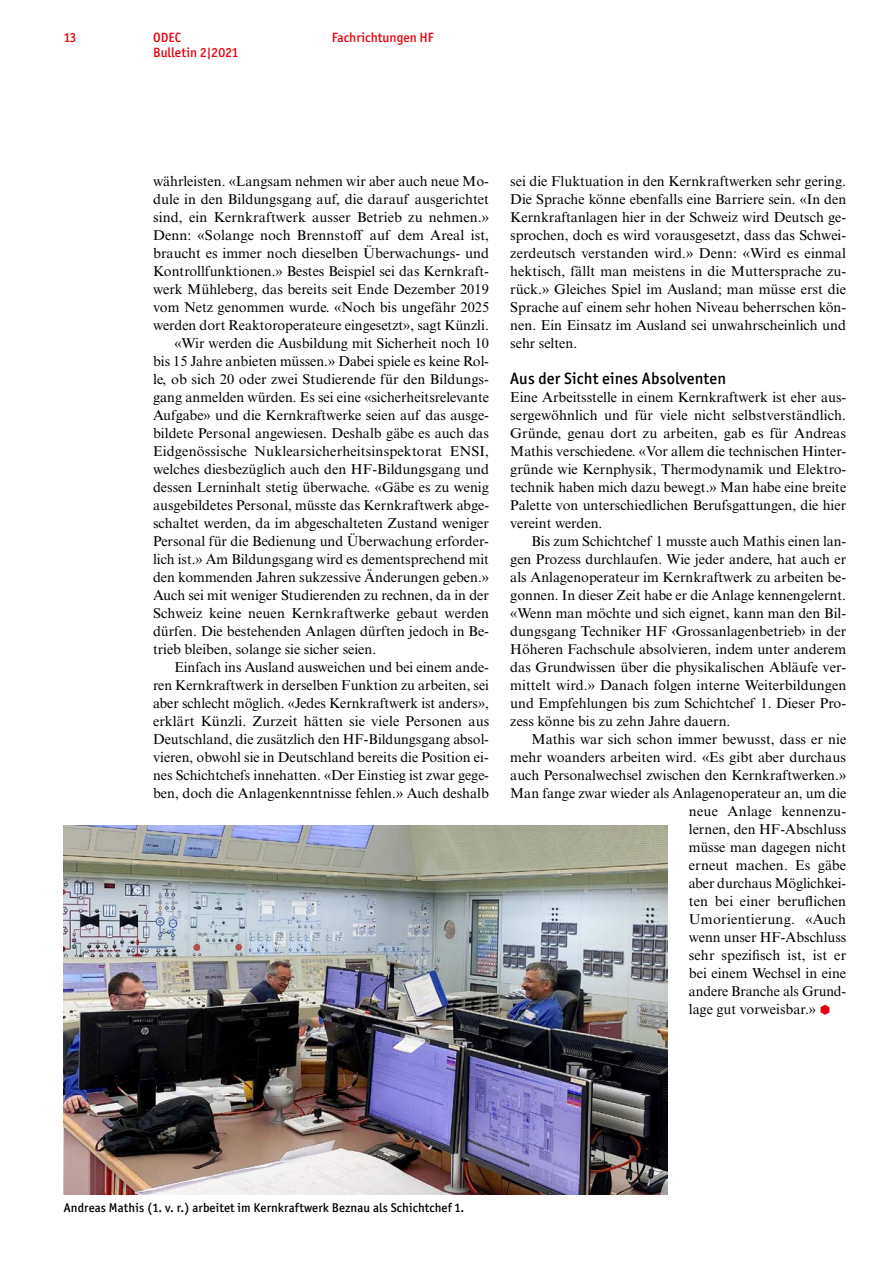
<style>
.page{position:relative;width:893px;height:1263px;background:#fff}
.page>*{position:absolute;margin:0;border:0;box-sizing:border-box;transform-origin:0 0}
.t1{font:500 16.5px "Officina Sans ITC Std";letter-spacing:.01em;color:#000}
.t2{font:14.25px/18px "Times New Roman MT Std";color:#000;text-align:justify}
.t3{font:500 13.5px/15px "Officina Sans ITC Std";color:#e7000e}
.t4{font:500 12.75px "Officina Sans ITC Std";letter-spacing:.01em;color:#000}
.s1{font-family:"Fn T Basic Shapes 1";color:#e7000e}
</style>
<div class="page">
<img style="left:64px;top:825px;width:604px;height:369px">
<p class="t3" style="left:64px;top:30px;width:14px">13</p>
<p class="t3" style="left:153px;top:30px;width:87px">ODEC<br>Bulletin 2|2021</p>
<p class="t3" style="left:332px;top:30px;width:104px">Fachrichtungen HF</p>
<p class="t2" style="left:153px;top:172px;width:337px">währleisten. «Langsam nehmen wir aber auch neue Mo-</p>
<p class="t2" style="left:153px;top:190px;width:337px">dule in den Bildungsgang auf, die darauf ausgerichtet</p>
<p class="t2" style="left:153px;top:208px;width:337px">sind, ein Kernkraftwerk ausser Betrieb zu nehmen.»</p>
<p class="t2" style="left:153px;top:226px;width:338px">Denn: «Solange noch Brennstoff auf dem Areal ist,</p>
<p class="t2" style="left:153px;top:244px;width:337px">braucht es immer noch dieselben Überwachungs- und</p>
<p class="t2" style="left:153px;top:262px;width:337px">Kontrollfunktionen.» Bestes Beispiel sei das Kernkraft-</p>
<p class="t2" style="left:153px;top:280px;width:337px">werk Mühleberg, das bereits seit Ende Dezember 2019</p>
<p class="t2" style="left:153px;top:298px;width:338px">vom Netz genommen wurde. «Noch bis ungefähr 2025</p>
<p class="t2" style="left:153px;top:316px;width:337px">werden dort Reaktoroperateure eingesetzt», sagt Künzli.</p>
<p class="t2" style="left:174px;top:334px;width:316px">«Wir werden die Ausbildung mit Sicherheit noch 10</p>
<p class="t2" style="left:153px;top:352px;width:337px">bis 15 Jahre anbieten müssen.» Dabei spiele es keine Rol-</p>
<p class="t2" style="left:153px;top:370px;width:337px">le, ob sich 20 oder zwei Studierende für den Bildungs-</p>
<p class="t2" style="left:153px;top:388px;width:337px">gang anmelden würden. Es sei eine «sicherheitsrelevante</p>
<p class="t2" style="left:153px;top:406px;width:337px">Aufgabe» und die Kernkraftwerke seien auf das ausge-</p>
<p class="t2" style="left:153px;top:424px;width:337px">bildete Personal angewiesen. Deshalb gäbe es auch das</p>
<p class="t2" style="left:153px;top:442px;width:338px">Eidgenössische Nuklearsicherheitsinspektorat ENSI,</p>
<p class="t2" style="left:153px;top:460px;width:338px">welches diesbezüglich auch den HF-Bildungsgang und</p>
<p class="t2" style="left:153px;top:478px;width:337px">dessen Lerninhalt stetig überwache. «Gäbe es zu wenig</p>
<p class="t2" style="left:153px;top:496px;width:338px">ausgebildetes Personal, müsste das Kernkraftwerk abge-</p>
<p class="t2" style="left:153px;top:514px;width:337px">schaltet werden, da im abgeschalteten Zustand weniger</p>
<p class="t2" style="left:153px;top:532px;width:337px">Personal für die Bedienung und Überwachung erforder-</p>
<p class="t2" style="left:153px;top:550px;width:337px">lich ist.» Am Bildungsgang wird es dementsprechend mit</p>
<p class="t2" style="left:153px;top:568px;width:337px">den kommenden Jahren sukzessive Änderungen geben.»</p>
<p class="t2" style="left:153px;top:586px;width:337px">Auch sei mit weniger Studierenden zu rechnen, da in der</p>
<p class="t2" style="left:153px;top:604px;width:338px">Schweiz keine neuen Kernkraftwerke gebaut werden</p>
<p class="t2" style="left:153px;top:622px;width:337px">dürfen. Die bestehenden Anlagen dürften jedoch in Be-</p>
<p class="t2" style="left:153px;top:640px;width:225px">trieb bleiben, solange sie sicher seien.</p>
<p class="t2" style="left:174px;top:658px;width:316px">Einfach ins Ausland ausweichen und bei einem ande-</p>
<p class="t2" style="left:153px;top:676px;width:337px">ren Kernkraftwerk in derselben Funktion zu arbeiten, sei</p>
<p class="t2" style="left:153px;top:694px;width:337px">aber schlecht möglich. «Jedes Kernkraftwerk ist anders»,</p>
<p class="t2" style="left:153px;top:712px;width:338px">erklärt Künzli. Zurzeit hätten sie viele Personen aus</p>
<p class="t2" style="left:153px;top:730px;width:337px">Deutschland, die zusätzlich den HF-Bildungsgang absol-</p>
<p class="t2" style="left:153px;top:748px;width:337px">vieren, obwohl sie in Deutschland bereits die Position ei-</p>
<p class="t2" style="left:153px;top:766px;width:337px">nes Schichtchefs innehatten. «Der Einstieg ist zwar gege-</p>
<p class="t2" style="left:153px;top:784px;width:337px">ben, doch die Anlagenkenntnisse fehlen.» Auch deshalb</p>
<p class="t2" style="left:510px;top:172px;width:337px">sei die Fluktuation in den Kernkraftwerken sehr gering.<br>Die Sprache könne ebenfalls eine Barriere sein. «In den Kernkraftanlagen hier in der Schweiz wird Deutsch ge&shy;sprochen, doch es wird vorausgesetzt, dass das Schwei&shy;zerdeutsch verstanden wird.» Denn: «Wird es einmal hektisch, fällt man meistens in die Muttersprache zu&shy;rück.» Gleiches Spiel im Ausland; man müsse erst die Sprache auf einem sehr hohen Niveau beherrschen kön&shy;nen. Ein Einsatz im Ausland sei unwahrscheinlich und sehr selten.</p>
<p class="t1" style="left:510px;top:369px;width:217px">Aus der Sicht eines Absolventen</p>
<p class="t2" style="left:510px;top:388px;width:337px">Eine Arbeitsstelle in einem Kernkraftwerk ist eher aus&shy;sergewöhnlich und für viele nicht selbstverständlich.<br>Gründe, genau dort zu arbeiten, gab es für Andreas Mathis verschiedene. «Vor allem die technischen Hinter&shy;gründe wie Kernphysik, Thermodynamik und Elektro&shy;technik haben mich dazu bewegt.» Man habe eine breite Palette von unterschiedlichen Berufsgattungen, die hier vereint werden.</p>
<p class="t2" style="left:510px;top:532px;width:338px;text-indent:21px">Bis zum Schichtchef 1 musste auch Mathis einen lan&shy;gen Prozess durchlaufen. Wie jeder andere, hat auch er als Anlagenoperateur im Kernkraftwerk zu arbeiten be&shy;gonnen. In dieser Zeit habe er die Anlage kennengelernt. «Wenn man möchte und sich eignet, kann man den Bil&shy;dungsgang Techniker HF ‹Grossanlagenbetrieb› in der Höheren Fachschule absolvieren, indem unter anderem das Grundwissen über die physikalischen Abläufe ver&shy;mittelt wird.» Danach folgen interne Weiterbildungen und Empfehlungen bis zum Schichtchef 1. Dieser Pro&shy;zess könne bis zu zehn Jahre dauern.</p>
<p class="t2" style="left:531px;top:730px;width:316px">Mathis war sich schon immer bewusst, dass er nie</p>
<p class="t2" style="left:510px;top:748px;width:337px">mehr woanders arbeiten wird. «Es gibt aber durchaus</p>
<p class="t2" style="left:510px;top:766px;width:337px">auch Personalwechsel zwischen den Kernkraftwerken.»</p>
<p class="t2" style="left:510px;top:784px;width:338px">Man fange zwar wieder als Anlagenoperateur an, um die</p>
<p class="t2" style="left:689px;top:802px;width:158px">neue Anlage kennenzu-</p>
<p class="t2" style="left:689px;top:820px;width:159px">lernen, den HF-Abschluss</p>
<p class="t2" style="left:689px;top:838px;width:159px">müsse man dagegen nicht</p>
<p class="t2" style="left:689px;top:856px;width:159px">erneut machen. Es gäbe</p>
<p class="t2" style="left:689px;top:874px;width:158px">aber durchaus Möglichkei-</p>
<p class="t2" style="left:689px;top:892px;width:159px">ten bei einer beruflichen</p>
<p class="t2" style="left:689px;top:910px;width:159px">Umorientierung. «Auch</p>
<p class="t2" style="left:689px;top:928px;width:159px">wenn unser HF-Abschluss</p>
<p class="t2" style="left:689px;top:946px;width:159px">sehr spezifisch ist, ist er</p>
<p class="t2" style="left:689px;top:964px;width:159px">bei einem Wechsel in eine</p>
<p class="t2" style="left:689px;top:982px;width:159px">andere Branche als Grund-</p>
<p class="t2" style="left:689px;top:1000px;width:144px">lage gut vorweisbar.» <span class="s1">h</span></p>
<p class="t4" style="left:64px;top:1200px;width:402px">Andreas Mathis (1. v. r.) arbeitet im Kernkraftwerk Beznau als Schichtchef 1.</p>
</div>
